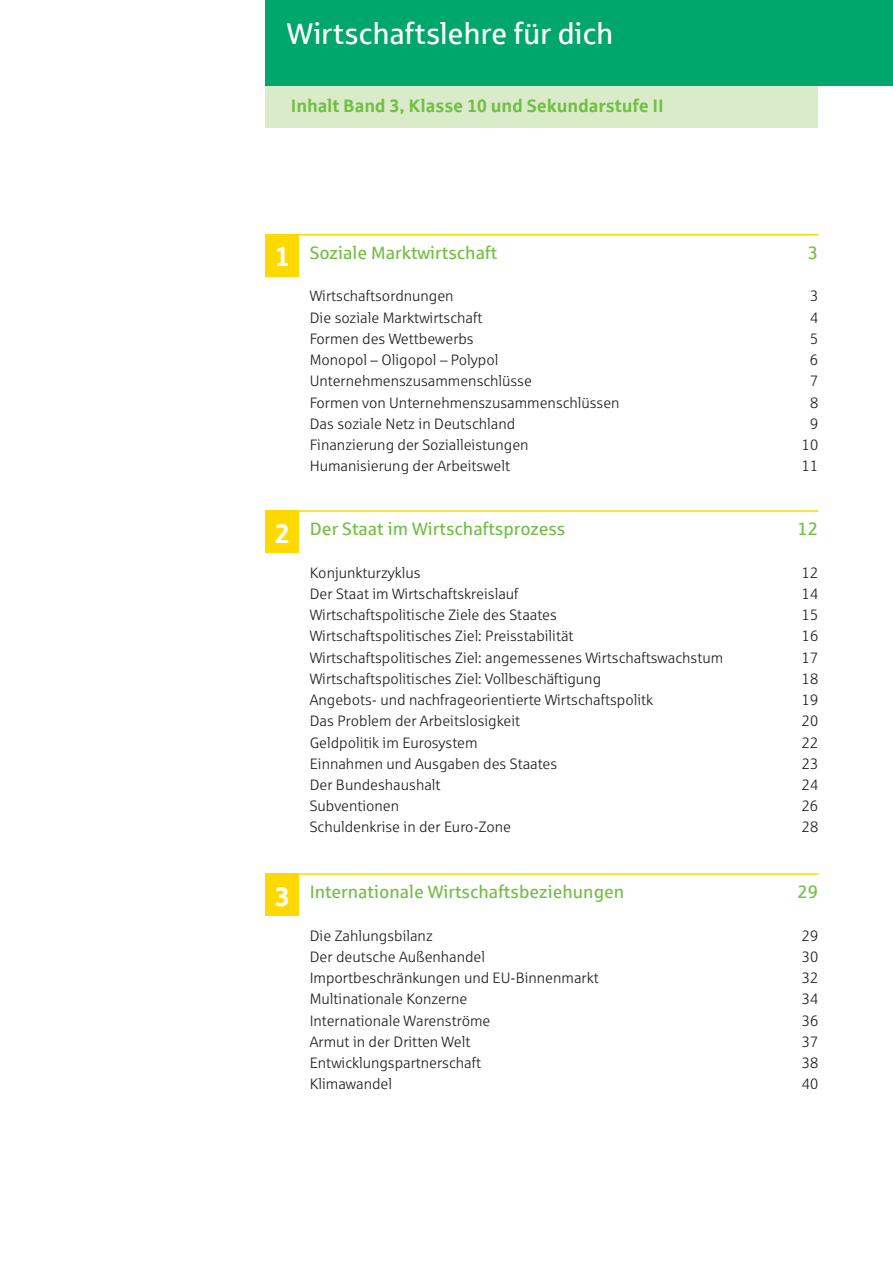
<style>
.page{position:relative;width:893px;height:1263px;background:#fff}
.page>*{position:absolute;margin:0;border:0;box-sizing:border-box;transform-origin:0 0}
.t1{font:30px "Sparkasse Rg";letter-spacing:-.01em;color:#fff}
.t2{font:700 27px "Sparkasse Rg";color:#fff}
.t3{font:18px "Sparkasse Rg";color:#72bf44}
.t4{font:700 18px "Sparkasse Rg";letter-spacing:-.01em;color:#72bf44}
.t5{font:15px "Sparkasse Lt";color:#231f20}
.s1{font-weight:700;font-size:27px;color:#fff}
</style>
<div class="page">
<div style="left:266px;top:85px;width:552px;height:43px;background:#daebca"></div>
<div style="left:266px;top:234px;width:33px;height:43px;background:#ffd900"></div>
<hr style="left:266px;top:234px;width:552px;height:2px;background:#ffd900">
<div style="left:266px;top:511px;width:33px;height:42px;background:#ffd900"></div>
<hr style="left:266px;top:510px;width:552px;height:2px;background:#ffd900">
<div style="left:266px;top:0;width:627px;height:85px;background:#00a76d"></div>
<div style="left:266px;top:874px;width:33px;height:42px;background:#ffd900"></div>
<hr style="left:266px;top:873px;width:552px;height:2px;background:#ffd900">
<h1 class="t1" style="left:287px;top:17px;width:328px">Wirtschaftslehre für dich</h1>
<p class="t4" style="left:291px;top:97px;width:374px">Inhalt Band 3, Klasse 10 und Sekundarstufe II</p>
<h2 class="t2" style="left:275px;top:243px;width:17px">1</h2>
<h2 class="t2" style="left:275px;top:519px;width:17px">2</h2>
<p class="t3" style="left:310px;top:243px;width:189px">Soziale Marktwirtschaft</p>
<p class="t3" style="left:808px;top:243px;width:12px">3</p>
<p class="t5" style="left:310px;top:288px;width:145px">Wirtschaftsordnungen</p>
<p class="t5" style="left:810px;top:288px;width:10px">3</p>
<p class="t5" style="left:310px;top:309px;width:174px">Die soziale Marktwirtschaft</p>
<p class="t5" style="left:810px;top:309px;width:10px">4</p>
<p class="t5" style="left:310px;top:331px;width:165px">Formen des Wettbewerbs</p>
<p class="t5" style="left:810px;top:331px;width:10px">5</p>
<p class="t5" style="left:310px;top:352px;width:190px">Monopol – Oligopol – Polypol</p>
<p class="t5" style="left:810px;top:352px;width:10px">6</p>
<p class="t5" style="left:310px;top:373px;width:224px">Unternehmenszusammenschlüsse</p>
<p class="t5" style="left:810px;top:373px;width:10px">7</p>
<p class="t5" style="left:310px;top:394px;width:311px">Formen von Unternehmenszusammenschlüssen</p>
<p class="t5" style="left:810px;top:394px;width:10px">8</p>
<p class="t5" style="left:310px;top:416px;width:207px">Das soziale Netz in Deutschland</p>
<p class="t5" style="left:810px;top:416px;width:10px">9</p>
<p class="t5" style="left:310px;top:437px;width:220px">Finanzierung der Sozialleistungen</p>
<p class="t5" style="left:802px;top:437px;width:18px">10</p>
<p class="t5" style="left:310px;top:458px;width:202px">Humanisierung der Arbeitswelt</p>
<p class="t5" style="left:802px;top:458px;width:18px">11</p>
<p class="t3" style="left:310px;top:519px;width:257px">Der Staat im Wirtschaftsprozess</p>
<p class="t3" style="left:797px;top:519px;width:22px">12</p>
<p class="t5" style="left:310px;top:564px;width:112px">Konjunkturzyklus</p>
<p class="t5" style="left:802px;top:564px;width:18px">12</p>
<p class="t5" style="left:310px;top:586px;width:210px">Der Staat im Wirtschaftskreislauf</p>
<p class="t5" style="left:802px;top:586px;width:18px">14</p>
<p class="t5" style="left:310px;top:607px;width:249px">Wirtschaftspolitische Ziele des Staates</p>
<p class="t5" style="left:802px;top:607px;width:18px">15</p>
<p class="t5" style="left:310px;top:628px;width:265px">Wirtschaftspolitisches Ziel: Preisstabilität</p>
<p class="t5" style="left:802px;top:628px;width:18px">16</p>
<p class="t5" style="left:310px;top:649px;width:415px">Wirtschaftspolitisches Ziel: angemessenes Wirtschaftswachstum</p>
<p class="t5" style="left:802px;top:649px;width:18px">17</p>
<p class="t5" style="left:310px;top:671px;width:293px">Wirtschaftspolitisches Ziel: Vollbeschäftigung</p>
<p class="t5" style="left:802px;top:671px;width:18px">18</p>
<p class="t5" style="left:310px;top:692px;width:345px">Angebots- und nachfrageorientierte Wirtschaftspolitk</p>
<p class="t5" style="left:802px;top:692px;width:18px">19</p>
<p class="t5" style="left:310px;top:713px;width:212px">Das Problem der Arbeitslosigkeit</p>
<p class="t5" style="left:802px;top:713px;width:18px">20</p>
<p class="t5" style="left:310px;top:734px;width:169px">Geldpolitik im Eurosystem</p>
<p class="t5" style="left:802px;top:734px;width:18px">22</p>
<p class="t5" style="left:310px;top:756px;width:249px">Einnahmen und Ausgaben des Staates</p>
<p class="t5" style="left:802px;top:756px;width:18px">23</p>
<p class="t5" style="left:310px;top:777px;width:132px">Der Bundeshaushalt</p>
<p class="t5" style="left:802px;top:777px;width:18px">24</p>
<p class="t5" style="left:310px;top:798px;width:91px">Subventionen</p>
<p class="t5" style="left:802px;top:798px;width:18px">26</p>
<p class="t5" style="left:310px;top:819px;width:203px">Schuldenkrise in der Euro-Zone</p>
<p class="t5" style="left:802px;top:819px;width:18px">28</p>
<p class="t3" style="left:275px;top:882px;width:351px"><span class="s1">3</span> Internationale Wirtschaftsbeziehungen</p>
<p class="t3" style="left:797px;top:882px;width:22px">29</p>
<p class="t5" style="left:310px;top:927px;width:124px">Die Zahlungsbilanz</p>
<p class="t5" style="left:802px;top:927px;width:18px">29</p>
<p class="t5" style="left:310px;top:949px;width:177px">Der deutsche Außenhandel</p>
<p class="t5" style="left:802px;top:949px;width:18px">30</p>
<p class="t5" style="left:310px;top:970px;width:291px">Importbeschränkungen und EU-Binnenmarkt</p>
<p class="t5" style="left:802px;top:970px;width:18px">32</p>
<p class="t5" style="left:310px;top:991px;width:159px">Multinationale Konzerne</p>
<p class="t5" style="left:802px;top:991px;width:18px">34</p>
<p class="t5" style="left:310px;top:1012px;width:182px">Internationale Warenströme</p>
<p class="t5" style="left:802px;top:1012px;width:18px">36</p>
<p class="t5" style="left:310px;top:1034px;width:162px">Armut in der Dritten Welt</p>
<p class="t5" style="left:802px;top:1034px;width:18px">37</p>
<p class="t5" style="left:310px;top:1055px;width:173px">Entwicklungspartnerschaft</p>
<p class="t5" style="left:802px;top:1055px;width:18px">38</p>
<p class="t5" style="left:310px;top:1076px;width:84px">Klimawandel</p>
<p class="t5" style="left:802px;top:1076px;width:18px">40</p>
</div>
